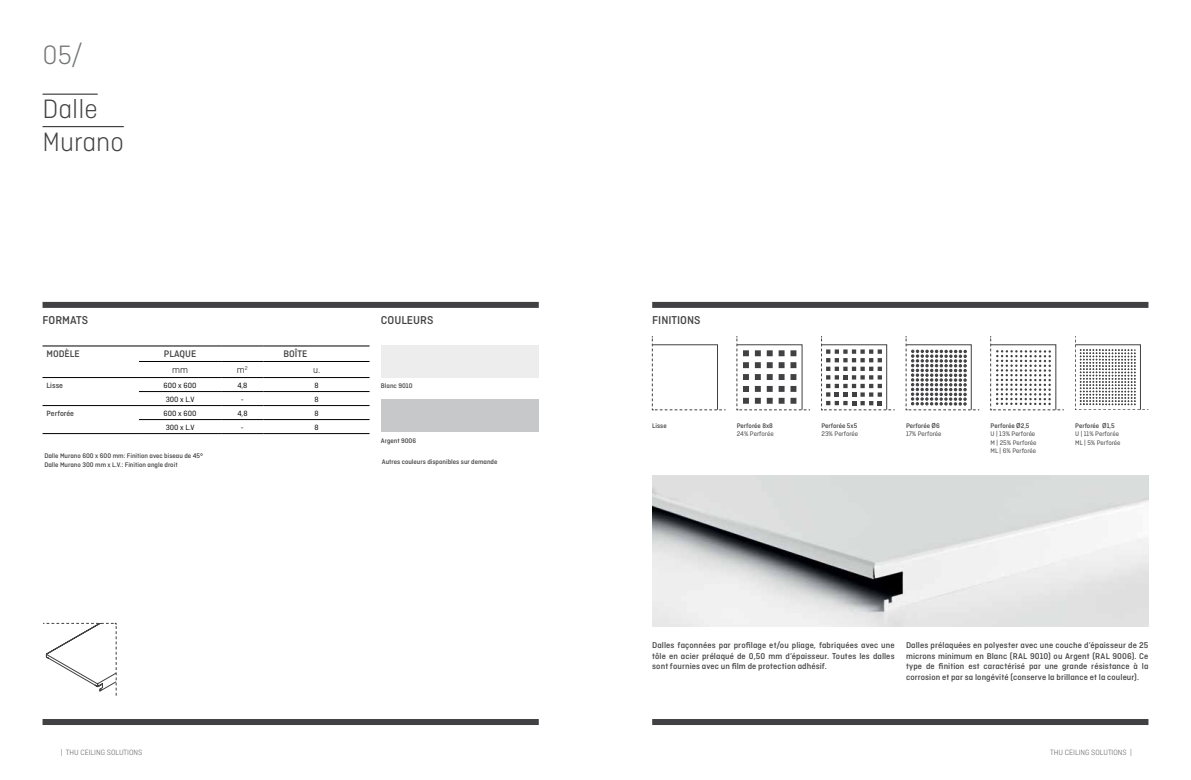
<style>
.page{position:relative;width:1191px;height:780px;background:#fff}
.page>*{position:absolute;margin:0;border:0;box-sizing:border-box;transform-origin:0 0}
.t1{font:300 28px/32.4px "Ciutadella";color:#414042}
.t2{font:300 28px "Ciutadella";color:#727476}
.t3{font:500 12px "Ciutadella";color:#414042}
.t4{font:500 10px "Ciutadella";color:#414042}
.t5{font:300 10px "Ciutadella";color:#000}
.t6{font:500 8.8px/10.8px "Ciutadella";letter-spacing:.01em;color:#414042;text-align:justify}
.t7{font:300 8px "Ciutadella";color:#58595b}
.t8{font:8px "Ciutadella";color:#000}
.t9{font:500 8px "Ciutadella";color:#414042}
.t10{font:500 7px/8.4px "Ciutadella";color:#414042}
.t11{font:7px/8.4px "Ciutadella";color:#414042}
.s1{font-weight:500}
.s2{font-family:"DIN";font-weight:500}
</style>
<div class="page">
<div style="left:43px;top:302px;width:496px;height:6px;background:#414042"></div>
<div style="left:652px;top:302px;width:496px;height:6px;background:#414042"></div>
<div style="left:43px;top:719px;width:496px;height:6px;background:#414042"></div>
<div style="left:652px;top:719px;width:496px;height:6px;background:#414042"></div>
<hr style="left:43px;top:346px;width:96px;height:1px;background:#000">
<hr style="left:139px;top:346px;width:82px;height:1px;background:#000">
<hr style="left:221px;top:346px;width:43px;height:1px;background:#000">
<hr style="left:264px;top:346px;width:105px;height:1px;background:#000">
<hr style="left:139px;top:361px;width:82px;height:1px;background:#000">
<hr style="left:221px;top:361px;width:43px;height:1px;background:#000">
<hr style="left:264px;top:361px;width:105px;height:1px;background:#000">
<hr style="left:43px;top:377px;width:96px;height:1px;background:#000">
<hr style="left:139px;top:377px;width:82px;height:1px;background:#000">
<hr style="left:221px;top:377px;width:43px;height:1px;background:#000">
<hr style="left:264px;top:377px;width:105px;height:1px;background:#000">
<hr style="left:139px;top:391px;width:82px;height:1px;background:#000">
<hr style="left:221px;top:391px;width:43px;height:1px;background:#000">
<hr style="left:264px;top:391px;width:105px;height:1px;background:#000">
<hr style="left:43px;top:405px;width:96px;height:1px;background:#000">
<hr style="left:139px;top:405px;width:82px;height:1px;background:#000">
<hr style="left:221px;top:405px;width:43px;height:1px;background:#000">
<hr style="left:264px;top:405px;width:105px;height:1px;background:#000">
<hr style="left:139px;top:419px;width:82px;height:1px;background:#000">
<hr style="left:221px;top:419px;width:43px;height:1px;background:#000">
<hr style="left:264px;top:419px;width:105px;height:1px;background:#000">
<hr style="left:43px;top:433px;width:96px;height:1px;background:#000">
<hr style="left:139px;top:433px;width:82px;height:1px;background:#000">
<hr style="left:221px;top:433px;width:43px;height:1px;background:#000">
<hr style="left:264px;top:433px;width:105px;height:1px;background:#000">
<div style="left:381px;top:345px;width:157px;height:32px;background:#ededee"></div>
<div style="left:381px;top:400px;width:157px;height:32px;background:#c7c8ca"></div>
<hr style="left:43px;top:94px;width:55px;height:1px;background:#414042">
<hr style="left:43px;top:126px;width:81px;height:1px;background:#414042">
<svg style="left:651px;top:336px;width:74px;height:74px"></svg>
<svg style="left:821px;top:336px;width:73px;height:74px"></svg>
<svg style="left:736px;top:336px;width:74px;height:74px"></svg>
<svg style="left:905px;top:336px;width:74px;height:74px"></svg>
<svg style="left:990px;top:336px;width:73px;height:74px"></svg>
<svg style="left:1075px;top:336px;width:73px;height:74px"></svg>
<img style="left:652px;top:475px;width:496px;height:151px">
<svg style="left:43px;top:623px;width:74px;height:72px"></svg>
<h1 class="t2" style="left:43px;top:39px;width:42px">05/</h1>
<h1 class="t1" style="left:43px;top:93px;width:83px">Dalle<br>Murano</h1>
<h2 class="t3" style="left:43px;top:313px;width:47px">FORMATS</h2>
<h2 class="t3" style="left:381px;top:313px;width:54px">COULEURS</h2>
<h2 class="t3" style="left:652px;top:313px;width:50px">FINITIONS</h2>
<p class="t4" style="left:47px;top:348px;width:35px">MODÈLE</p>
<p class="t4" style="left:164px;top:348px;width:34px">PLAQUE</p>
<p class="t4" style="left:283px;top:348px;width:25px">BOÎTE</p>
<p class="t5" style="left:172px;top:364px;width:17px">mm</p>
<p class="t5" style="left:237px;top:364px;width:12px">m<sup>2</sup></p>
<p class="t5" style="left:313px;top:364px;width:9px">u.</p>
<p class="t9" style="left:47px;top:380px;width:18px">Lisse</p>
<p class="t8" style="left:164px;top:380px;width:34px">600 x 600</p>
<p class="t8" style="left:237px;top:380px;width:12px">4,8</p>
<p class="t8" style="left:314px;top:380px;width:6px">8</p>
<p class="t8" style="left:166px;top:394px;width:30px">300 x L.V</p>
<p class="t8" style="left:241px;top:394px;width:4px">-</p>
<p class="t8" style="left:314px;top:394px;width:6px">8</p>
<p class="t9" style="left:47px;top:408px;width:29px">Perforée</p>
<p class="t8" style="left:164px;top:408px;width:34px">600 x 600</p>
<p class="t8" style="left:237px;top:408px;width:12px">4,8</p>
<p class="t8" style="left:314px;top:408px;width:6px">8</p>
<p class="t8" style="left:166px;top:422px;width:30px">300 x L.V</p>
<p class="t8" style="left:241px;top:422px;width:4px">-</p>
<p class="t8" style="left:314px;top:422px;width:6px">8</p>
<p class="t10" style="left:381px;top:382px;width:33px">Blanc 9010</p>
<p class="t10" style="left:652px;top:421px;width:16px">Lisse</p>
<p class="t10" style="left:737px;top:421px;width:38px">Perforée 8x8</p>
<p class="t11" style="left:737px;top:429px;width:38px">24% Perforée</p>
<p class="t10" style="left:381px;top:436px;width:37px">Argent 9006</p>
<p class="t10" style="left:44px;top:452px;width:160px">Dalle Murano 600 x 600 mm: Finition avec biseau de 45°<br>Dalle Murano 300 mm x L.V.: Finition angle droit</p>
<p class="t10" style="left:382px;top:457px;width:117px">Autres couleurs disponibles sur demande</p>
<p class="t10" style="left:821px;top:421px;width:37px">Perforée 5x5</p>
<p class="t11" style="left:821px;top:429px;width:38px">23% Perforée</p>
<p class="t11" style="left:906px;top:421px;width:37px"><span class="s1">Perforée</span> <span class="s2">Ø</span><span class="s1">6<br></span>17% Perforée</p>
<p class="t11" style="left:990px;top:421px;width:47px"><span class="s1">Perforée</span> <span class="s2">Ø</span><span class="s1">2,5<br></span>U | 13% Perforée<br>M | 25% Perforée<br>ML | 6% Perforée</p>
<p class="t11" style="left:1075px;top:421px;width:47px"><span class="s1">Perforée</span> <span class="s2">Ø</span><span class="s1">1,5<br></span>U | 11% Perforée<br>ML | 5% Perforée</p>
<p class="t6" style="left:652px;top:639px;width:244px">Dalles façonnées par profilage et/ou pliage, fabriquées avec une tôle en acier prélaqué de 0,50 mm d’épaisseur. Toutes les dalles sont fournies avec un film de protection adhésif.</p>
<p class="t6" style="left:906px;top:639px;width:244px">Dalles prélaquées en polyester avec une couche d’épaisseur de 25 microns minimum en Blanc (RAL 9010) ou Argent (RAL 9006). Ce type de finition est caractérisé par une grande résistance à la corrosion et par sa longévité (conserve la brillance et la couleur).</p>
<p class="t7" style="left:61px;top:747px;width:83px">| THU CEILING SOLUTIONS</p>
<p class="t7" style="left:1050px;top:747px;width:83px">THU CEILING SOLUTIONS |</p>
</div>
